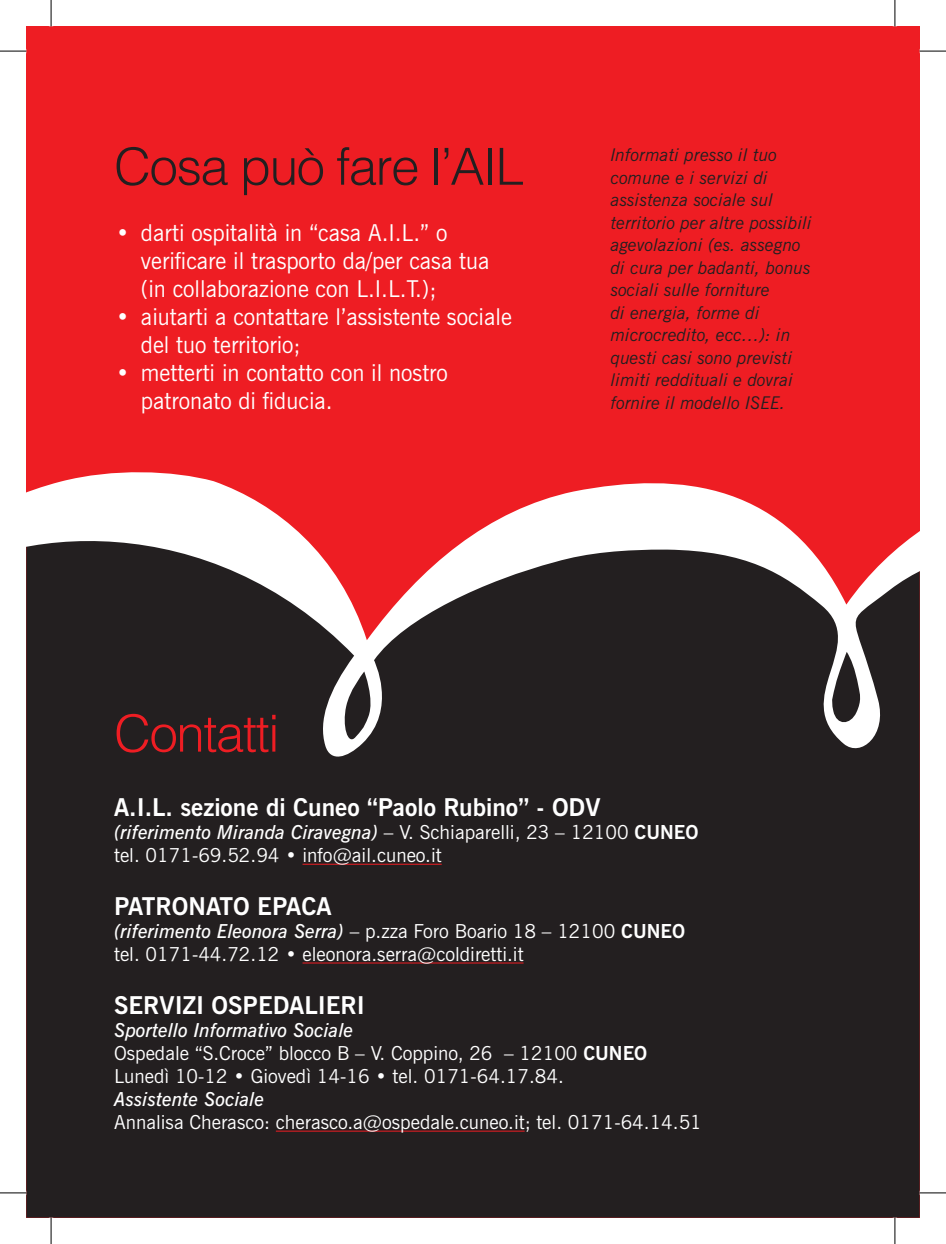
<style>
.page{position:relative;width:946px;height:1244px;background:#fff}
.page>*{position:absolute;margin:0;border:0;box-sizing:border-box;transform-origin:0 0}
.t1{font:300 51.1px "Helvetica";letter-spacing:-.03em;color:#231f20}
.t2{font:300 51.1px "Helvetica";letter-spacing:-.03em;color:#ee1d23}
.t3{font:700 24.5px "News Gothic BT";color:#fff}
.t4{font:23.28px/27.8px "News Gothic BT";color:#fff}
.t5{font:19.25px/23.1px "News Gothic BT";color:#fff}
.t6{font:italic 600 19.25px "News Gothic BT";color:#fff}
.t7{font:italic 17.5px/22.4px "News Gothic BT";color:#231f20}
.s1{font-weight:600;font-style:italic}
.s2{font-weight:700}
</style>
<div class="page">
<div style="left:26px;top:26px;width:893px;height:1191px;background:#ee1d23"></div>
<div style="left:26px;top:762px;width:893px;height:455px;background:#231f20"></div>
<svg style="left:26px;top:472px;width:893px;height:290px;fill:#231f20"></svg>
<hr style="left:302px;top:863px;width:139px;height:1px;background:#ee1d23">
<hr style="left:302px;top:962px;width:221px;height:1px;background:#ee1d23">
<hr style="left:276px;top:1130px;width:248px;height:1px;background:#ee1d23">
<svg style="left:0;top:50px;width:26px;height:1px"></svg>
<svg style="left:919px;top:49px;width:26px;height:4px"></svg>
<svg style="left:0;top:1193px;width:26px;height:1px"></svg>
<svg style="left:919px;top:1190px;width:26px;height:4px"></svg>
<svg style="left:50px;top:0;width:1px;height:26px"></svg>
<svg style="left:49px;top:1217px;width:4px;height:26px"></svg>
<svg style="left:895px;top:0;width:1px;height:26px"></svg>
<svg style="left:892px;top:1217px;width:5px;height:26px"></svg>
<svg style="left:0;top:51px;width:26px;height:1px"></svg>
<svg style="left:919px;top:51px;width:26px;height:1px"></svg>
<svg style="left:0;top:1192px;width:26px;height:1px"></svg>
<svg style="left:919px;top:1192px;width:26px;height:1px"></svg>
<svg style="left:51px;top:0;width:1px;height:26px"></svg>
<svg style="left:51px;top:1217px;width:1px;height:26px"></svg>
<svg style="left:894px;top:0;width:1px;height:26px"></svg>
<svg style="left:894px;top:1217px;width:1px;height:26px"></svg>
<h1 class="t1" style="left:114px;top:123px;width:411px">Cosa può fare l’AIL</h1>
<p class="t4" style="left:141px;top:219px;width:350px;text-indent:-25px">• darti ospitalità in “casa A.I.L.” o verificare il trasporto da/per casa tua (in collaborazione con L.I.L.T.);</p>
<p class="t4" style="left:141px;top:302px;width:372px;text-indent:-25px">• aiutarti a contattare l’assistente sociale del tuo territorio;</p>
<p class="t4" style="left:141px;top:358px;width:308px;text-indent:-25px">• metterti in contatto con il nostro patronato di fiducia.</p>
<p class="t7" style="left:610px;top:144px;width:203px">Informati presso il tuo comune e i servizi di assistenza sociale sul territorio per altre possibili agevolazioni (es. assegno di cura per badanti, bonus sociali sulle forniture<br>di energia, forme di microcredito, ecc…): in questi casi sono previsti limiti reddituali e dovrai fornire il modello ISEE.</p>
<h1 class="t2" style="left:114px;top:689px;width:167px">Contatti</h1>
<p class="t3" style="left:114px;top:792px;width:488px">A.I.L. sezione di Cuneo “Paolo Rubino” - ODV</p>
<p class="t5" style="left:114px;top:820px;width:586px"><span class="s1">(riferimento Miranda Ciravegna)</span> – V. Schiaparelli, 23 – 12100 <span class="s2">CUNEO </span>tel. 0171-69.52.94 • info@ail.cuneo.it</p>
<p class="t3" style="left:114px;top:891px;width:219px">PATRONATO EPACA</p>
<p class="t5" style="left:114px;top:919px;width:572px"><span class="s1">(riferimento Eleonora Serra)</span> – p.zza Foro Boario 18 – 12100 <span class="s2">CUNEO </span>tel. 0171-44.72.12 • eleonora.serra@coldiretti.it</p>
<p class="t3" style="left:114px;top:989px;width:252px">SERVIZI OSPEDALIERI</p>
<p class="t5" style="left:114px;top:1018px;width:534px"><span class="s1">Sportello Informativo Sociale<br></span>Ospedale “S.Croce” blocco B – V. Coppino, 26 – 12100 <span class="s2">CUNEO<br></span>Lunedì 10-12 • Giovedì 14-16 • tel. 0171-64.17.84.</p>
<p class="t6" style="left:114px;top:1087px;width:152px">Assistente Sociale</p>
<p class="t5" style="left:114px;top:1110px;width:589px">Annalisa Cherasco: cherasco.a@ospedale.cuneo.it; tel. 0171-64.14.51</p>
</div>
